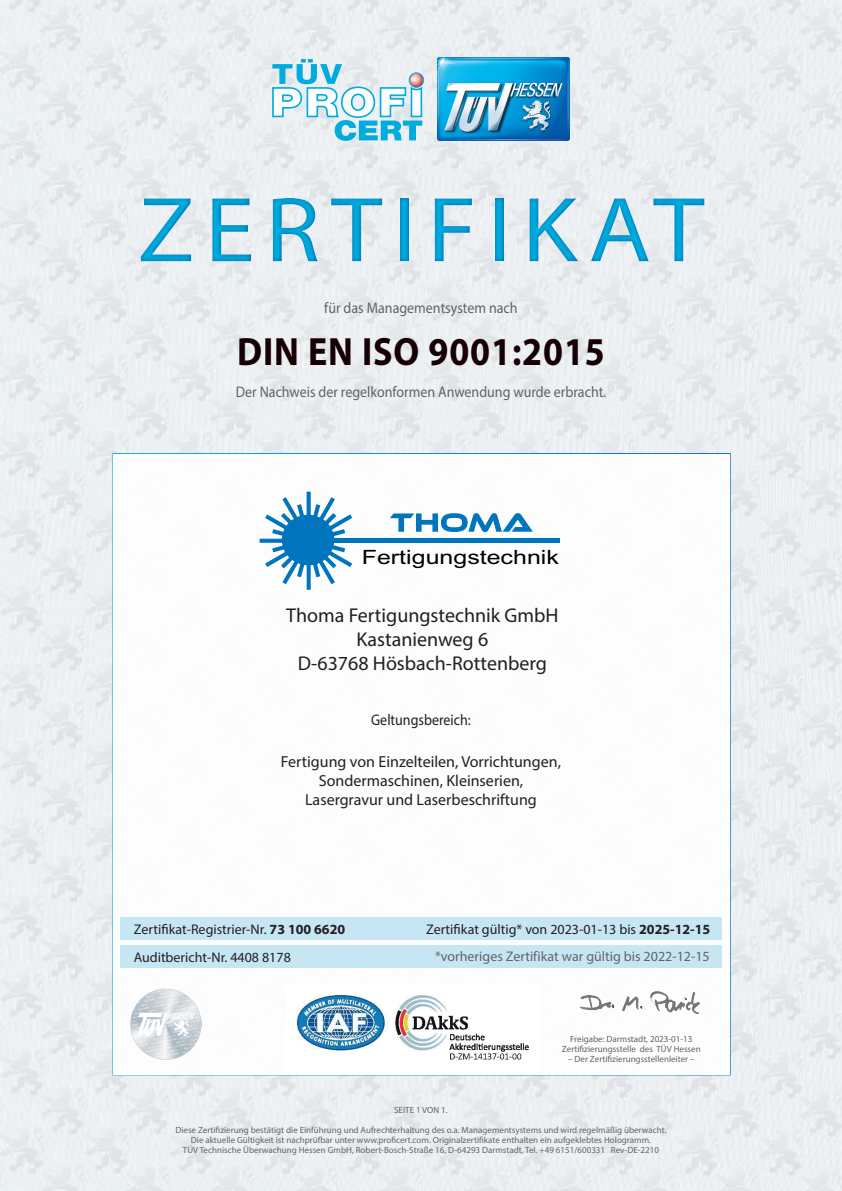
<style>
.page{position:relative;width:842px;height:1191px;background:#fff}
.page>*{position:absolute;margin:0;border:0;box-sizing:border-box;transform-origin:0 0}
.t1{font:93px "Myriad Pro";letter-spacing:.1em;color:#00acdd;scale:1.1 1}
.t2{font:700 39.6px "Myriad Pro";letter-spacing:.025em;color:#170003;scale:.91 1}
.t3{font:20px/24px "Myriad Pro";color:#231f20;text-align:center}
.t4{font:19.7px "Arial";color:#000002;scale:1.27 1}
.t5{font:16px/19.2px "Myriad Pro";color:#231f20;text-align:center}
.t6{font:15.4px "Myriad Pro";color:#636366;scale:.91 1}
.t7{font:15.4px "Myriad Pro";color:#231f20;scale:.91 1}
.t8{font:14px/28.1px "Myriad Pro";color:#231f20}
.t9{font:14px "Myriad Pro";color:#636366}
.t10{font:9px/10px "Myriad Pro";color:#636366;text-align:center}
.s1{font-weight:700}
</style>
<div class="page">
<img style="left:0;top:0;width:842px;height:1191px">
<img style="left:437px;top:57px;width:132px;height:83px">
<svg style="left:272px;top:59px;width:152px;height:82px"></svg>
<div style="left:112px;top:453px;width:619px;height:622px;background:#fff;border:2px solid #fff"></div>
<div style="left:120px;top:945px;width:602px;height:23px;background:#c1e4f4"></div>
<div style="left:121px;top:917px;width:601px;height:22px;background:#c1e4f4"></div>
<img style="left:296px;top:995px;width:233px;height:65px">
<img style="left:744px;top:810px;width:77px;height:55px">
<img style="left:736px;top:724px;width:98px;height:40px">
<img style="left:735px;top:636px;width:95px;height:35px">
<img style="left:736px;top:549px;width:93px;height:35px">
<img style="left:737px;top:479px;width:91px;height:36px">
<img style="left:642px;top:1096px;width:99px;height:53px">
<img style="left:580px;top:991px;width:120px;height:23px">
<div style="left:0;top:172px;width:842px;height:114px;background:#006bb6;opacity:.75"></div>
<img style="left:130px;top:988px;width:71px;height:71px">
<svg style="left:260px;top:492px;width:273px;height:98px"></svg>
<div style="left:331px;top:538px;width:229px;height:5px;background:#0074bc"></div>
<div style="left:282px;top:515px;width:52px;height:50px;background:#0074bc;border-radius:50%"></div>
<h1 class="t1" style="left:138px;top:173px;width:517px">ZERTIFIKAT</h1>
<h3 class="t6" style="left:324px;top:298px;width:214px">für das Managementsystem nach</h3>
<h2 class="t2" style="left:237px;top:326px;width:406px">DIN EN ISO 9001:2015</h2>
<h3 class="t6" style="left:236px;top:382px;width:408px">Der Nachweis der regelkonformen Anwendung wurde erbracht.</h3>
<h3 class="t4" style="left:362px;top:543px;width:157px">Fertigungstechnik</h3>
<h3 class="t3" style="left:286px;top:603px;width:274px">Thoma Fertigungstechnik GmbH<br>Kastanienweg 6<br>D-63768 Hösbach-Rottenberg</h3>
<h3 class="t7" style="left:371px;top:710px;width:111px">Geltungsbereich:</h3>
<h3 class="t5" style="left:281px;top:752px;width:281px">Fertigung von Einzelteilen, Vorrichtungen,<br>Sondermaschinen, Kleinserien,<br>Lasergravur und Laserbeschriftung</h3>
<h3 class="t8" style="left:134px;top:915px;width:213px">Zertifikat-Registrier-Nr. <span class="s1">73 100 6620<br></span>Auditbericht-Nr. 4408 8178</h3>
<h3 class="t8" style="left:426px;top:915px;width:286px">Zertifikat gültig* von 2023-01-13 bis <span class="s1">2025-12-15</span></h3>
<h3 class="t9" style="left:435px;top:947px;width:276px">*vorheriges Zertifikat war gültig bis 2022-12-15</h3>
<p class="t10" style="left:562px;top:1034px;width:140px">Freigabe: Darmstadt, 2023-01-13<br>Zertifizierungsstelle des TÜV Hessen</p>
<p class="t10" style="left:568px;top:1054px;width:128px">– Der Zertifizierungsstellenleiter –</p>
<p class="t10" style="left:394px;top:1105px;width:55px">SEITE 1 VON 1.</p>
<p class="t10" style="left:175px;top:1125px;width:493px">Diese Zertifizierung bestätigt die Einführung und Aufrechterhaltung des o.a. Managementsystems und wird regelmäßig überwacht.<br>Die aktuelle Gültigkeit ist nachprüfbar unter www.proficert.com. Originalzertifikate enthalten ein aufgeklebtes Hologramm.<br>TÜV Technische Überwachung Hessen GmbH, Robert-Bosch-Straße 16, D-64293 Darmstadt, Tel. +49 6151/600331 Rev-DE-2210</p>
</div>
